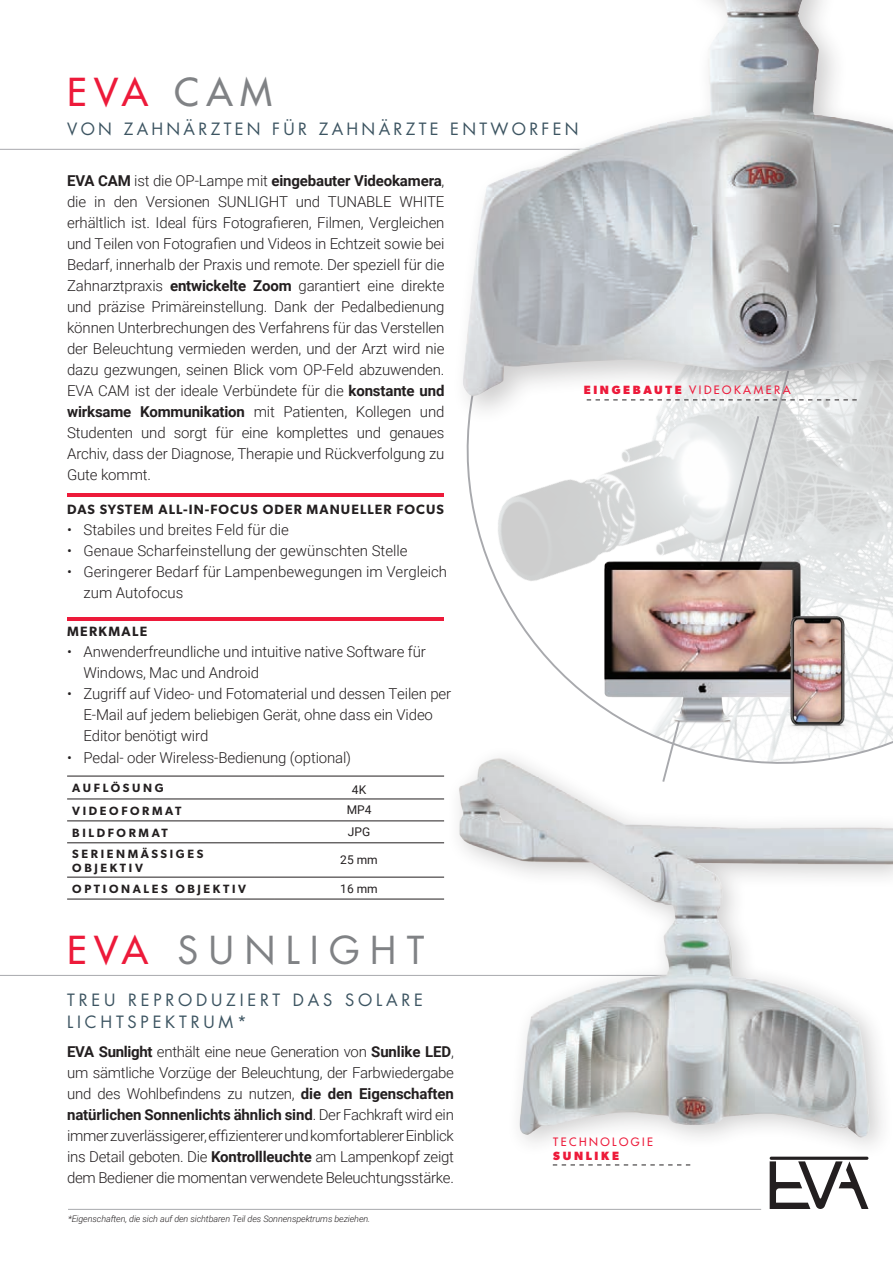
<style>
.page{position:relative;width:893px;height:1263px;background:#fff}
.page>*{position:absolute;margin:0;border:0;box-sizing:border-box;transform-origin:0 0}
.t1{font:37.5px "Futura Std";letter-spacing:.27em;color:#808285}
.t2{font:500 37.5px "Futura Std";letter-spacing:.2em;color:#ed1a3a}
.t3{font:16.5px/22.5px "Futura Std";letter-spacing:.23em;color:#3c5461}
.t4{font:16.5px "Futura Std";letter-spacing:.2em;color:#3c5461}
.t5{font:300 15px/21px "Roboto";letter-spacing:-.01em;color:#231f20}
.t6{font:600 13.5px "Gibson";letter-spacing:.08em;color:#231f20}
.t7{font:600 13.5px "Gibson";letter-spacing:.1em;color:#231f20}
.t8{font:600 12px/14.4px "Gibson";letter-spacing:.22em;color:#231f20}
.t9{font:12px "Roboto";color:#231f20}
.t10{font:700 12px "Gibson";letter-spacing:.22em;color:#ed1a3a}
.t11{font:500 11.25px "Futura Std";letter-spacing:.22em;color:#ed1a3a}
.t12{font:italic 300 9px "Roboto";letter-spacing:-.01em;color:#231f20}
.s1{color:#808285}
.s2{font-weight:700}
.s3{font-weight:500;color:#ed1a3a}
.s4{font-family:"Gibson";font-weight:700;font-size:12px}
</style>
<div class="page">
<svg style="left:436px;top:148px;width:457px;height:629px"></svg>
<hr style="left:0;top:975px;width:674px;height:1px;background:#a8a9ad">
<hr style="left:0;top:149px;width:699px;height:1px;background:#a8a9ad">
<div style="left:451px;top:0;width:442px;height:426px;background:#231f20;opacity:.22"></div>
<img style="left:462px;top:0;width:431px;height:396px">
<div style="left:445px;top:745px;width:448px;height:416px;background:#fff"></div>
<img style="left:455px;top:753px;width:438px;height:434px">
<img style="left:568px;top:546px;width:19px;height:194px">
<svg style="left:587px;top:318px;width:270px;height:466px"></svg>
<hr style="left:67px;top:493px;width:377px;height:4px;background:#ed1a3a">
<hr style="left:67px;top:776px;width:207px;height:1px;background:#231f20">
<hr style="left:274px;top:776px;width:170px;height:1px;background:#231f20">
<hr style="left:67px;top:798px;width:207px;height:1px;background:#231f20">
<hr style="left:274px;top:798px;width:170px;height:1px;background:#231f20">
<hr style="left:67px;top:820px;width:207px;height:1px;background:#231f20">
<hr style="left:274px;top:820px;width:170px;height:1px;background:#231f20">
<hr style="left:67px;top:842px;width:207px;height:1px;background:#231f20">
<hr style="left:274px;top:842px;width:170px;height:1px;background:#231f20">
<hr style="left:67px;top:877px;width:207px;height:1px;background:#231f20">
<hr style="left:274px;top:877px;width:170px;height:1px;background:#231f20">
<hr style="left:67px;top:899px;width:207px;height:1px;background:#231f20">
<hr style="left:274px;top:899px;width:170px;height:1px;background:#231f20">
<svg style="left:553px;top:1165px;width:137px;height:1px"></svg>
<hr style="left:67px;top:617px;width:377px;height:4px;background:#ed1a3a">
<hr style="left:68px;top:1209px;width:693px;height:1px;background:#a8a9ad">
<hr style="left:770px;top:1157px;width:98px;height:3px;background:#231f20;border-radius:2px">
<svg style="left:770px;top:1161px;width:98px;height:48px"></svg>
<h1 class="t2" style="left:67px;top:69px;width:207px">EVA <span class="s1">CAM</span></h1>
<p class="t4" style="left:67px;top:118px;width:513px">VON ZAHNÄRZTEN FÜR ZAHNÄRZTE ENTWORFEN</p>
<p class="t5" style="left:67px;top:169px;width:379px;text-align:justify"><span class="s2">EVA CAM</span> ist die OP-Lampe mit <span class="s2">eingebauter Videokamera</span>, die in den Versionen SUNLIGHT und TUNABLE WHITE erhältlich ist. Ideal fürs Fotografieren, Filmen, Vergleichen und Teilen von Fotografien und Videos in Echtzeit sowie bei Bedarf, innerhalb der Praxis und remote. Der speziell für die Zahnarztpraxis <span class="s2">entwickelte Zoom</span> garantiert eine direkte und präzise Primäreinstellung. Dank der Pedalbedienung können Unterbrechungen des Verfahrens für das Verstellen der Beleuchtung vermieden werden, und der Arzt wird nie dazu gezwungen, seinen Blick vom OP-Feld abzuwenden.<br>EVA CAM ist der ideale Verbündete für die <span class="s2">konstante und wirksame Kommunikation</span> mit Patienten, Kollegen und Studenten und sorgt für eine komplettes und genaues Archiv, dass der Diagnose, Therapie und Rückverfolgung zu Gute kommt.</p>
<p class="t6" style="left:67px;top:502px;width:378px">DAS SYSTEM ALL-IN-FOCUS ODER MANUELLER FOCUS</p>
<p class="t5" style="left:67px;top:519px;width:223px">• Stabiles und breites Feld für die</p>
<p class="t5" style="left:67px;top:540px;width:342px">• Genaue Scharfeinstellung der gewünschten Stelle</p>
<p class="t5" style="left:83px;top:561px;width:365px;text-indent:-16px">• Geringerer Bedarf für Lampenbewegungen im Vergleich zum Autofocus</p>
<p class="t7" style="left:67px;top:623px;width:82px">MERKMALE</p>
<p class="t5" style="left:83px;top:640px;width:344px;text-indent:-16px">• Anwenderfreundliche und intuitive native Software für<br>Windows, Mac und Android</p>
<p class="t5" style="left:83px;top:682px;width:369px;text-indent:-16px">• Zugriff auf Video- und Fotomaterial und dessen Teilen per<br>E-Mail auf jedem beliebigen Gerät, ohne dass ein Video<br>Editor benötigt wird</p>
<p class="t5" style="left:67px;top:747px;width:286px">• Pedal- oder Wireless-Bedienung (optional)</p>
<p class="t8" style="left:72px;top:781px;width:93px">AUFLÖSUNG</p>
<p class="t9" style="left:352px;top:781px;width:16px">4K</p>
<p class="t8" style="left:72px;top:803px;width:111px">VIDEOFORMAT</p>
<p class="t9" style="left:347px;top:802px;width:26px">MP4</p>
<p class="t8" style="left:72px;top:825px;width:97px">BILDFORMAT</p>
<p class="t9" style="left:348px;top:824px;width:24px">JPG</p>
<p class="t8" style="left:72px;top:846px;width:133px">SERIENMÄSSIGES<br>OBJEKTIV</p>
<p class="t9" style="left:340px;top:852px;width:39px">25 mm</p>
<p class="t8" style="left:72px;top:881px;width:175px">OPTIONALES OBJEKTIV</p>
<p class="t9" style="left:340px;top:880px;width:39px">16 mm</p>
<h1 class="t1" style="left:67px;top:927px;width:359px"><span class="s3">EVA</span> SUNLIGHT</h1>
<p class="t3" style="left:67px;top:989px;width:357px">TREU REPRODUZIERT DAS SOLARE<br>LICHTSPEKTRUM*</p>
<p class="t5" style="left:67px;top:1041px;width:388px;text-align:justify"><span class="s2">EVA Sunlight</span> enthält eine neue Generation von <span class="s2">Sunlike LED</span>, um sämtliche Vorzüge der Beleuchtung, der Farbwiedergabe und des Wohlbefindens zu nutzen, <span class="s2">die den Eigenschaften natürlichen Sonnenlichts ähnlich sind</span>. Der Fachkraft wird ein immer zuverlässigerer, effizienterer und komfortablerer Einblick ins Detail geboten. Die <span class="s2">Kontrollleuchte</span> am Lampenkopf zeigt dem Bediener die momentan verwendete Beleuchtungsstärke.</p>
<p class="t12" style="left:68px;top:1212px;width:304px">*Eigenschaften, die sich auf den sichtbaren Teil des Sonnenspektrums beziehen.</p>
<p class="t11" style="left:584px;top:383px;width:208px"><span class="s4">EINGEBAUTE</span> VIDEOKAMERA</p>
<p class="t11" style="left:553px;top:1135px;width:101px">TECHNOLOGIE</p>
<p class="t10" style="left:553px;top:1149px;width:67px">SUNLIKE</p>
</div>
